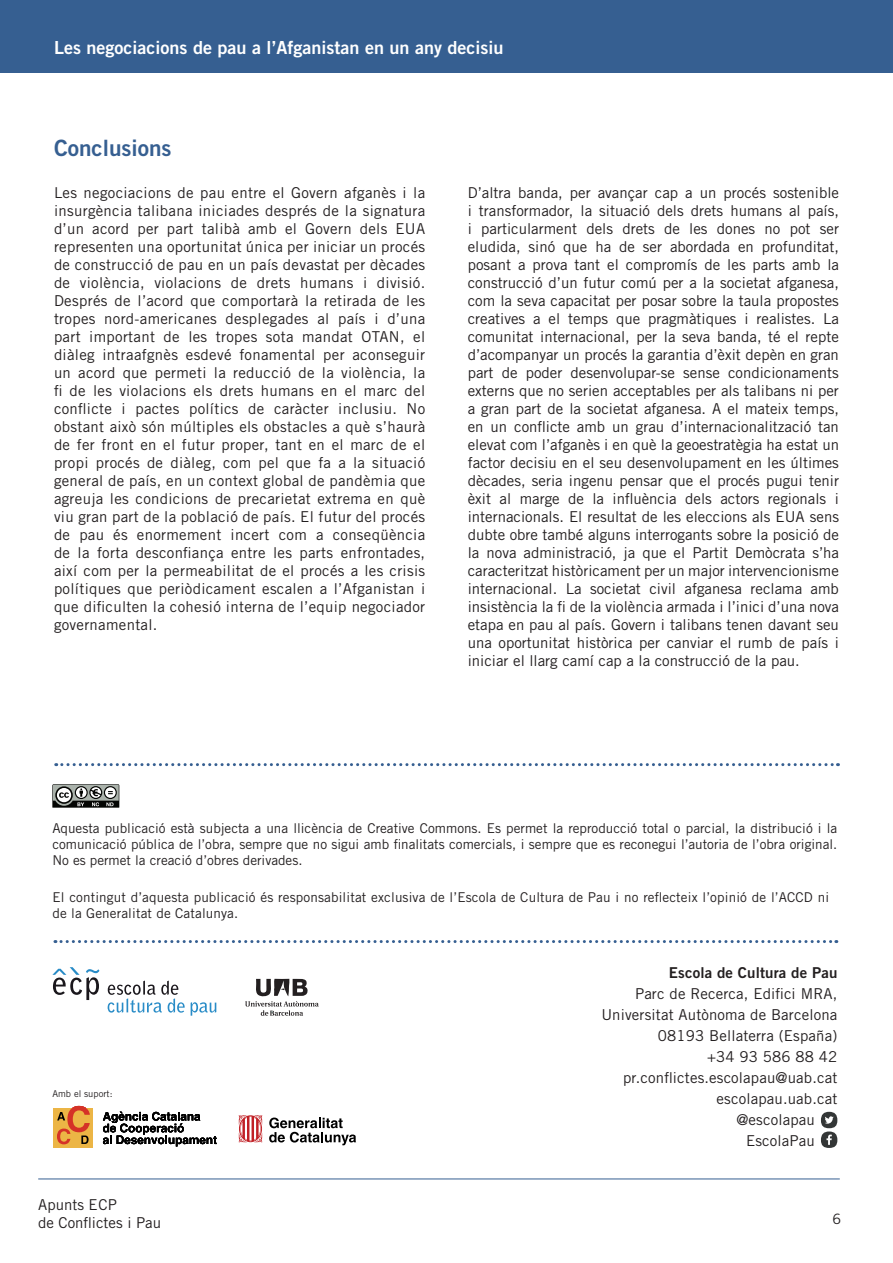
<style>
.page{position:relative;width:893px;height:1263px;background:#fff}
.page>*{position:absolute;margin:0;border:0;box-sizing:border-box;transform-origin:0 0}
.t1{font:22.5px "Trade Gothic LT Std Bd 2";color:#365f91}
.t2{font:18px "Trade Gothic LT Std Bd 2";color:#fff}
.Normal__Web{font:15px/18px "Trade Gothic LT Std";letter-spacing:.01em;color:#231f20;text-align:justify}
.Normal__Web-2{font:15px "Trade Gothic LT Std Bd 2";letter-spacing:.01em;color:#231f20}
.t3{font:14.25px "Trade Gothic LT Std";color:#231f20}
.Normal__Web-3{font:13.5px/16.2px "Trade Gothic LT Std";letter-spacing:.01em;color:#231f20}
.t4{font:9.3px "Trade Gothic LT Std";color:#231f20}
</style>
<div class="page">
<hr style="left:38px;top:1178px;width:802px;height:1px;background:#365f91">
<div style="left:0;top:0;width:893px;height:72px;background:#365f91"></div>
<svg style="left:56px;top:763px;width:782px;height:3px"></svg>
<svg style="left:55px;top:940px;width:782px;height:3px"></svg>
<svg style="left:239px;top:1115px;width:23px;height:27px"></svg>
<svg style="left:269px;top:1117px;width:87px;height:28px"></svg>
<svg style="left:103px;top:1112px;width:114px;height:34px"></svg>
<div style="left:53px;top:1108px;width:40px;height:40px;background:#ecb545"></div>
<svg style="left:57px;top:1106px;width:33px;height:38px"></svg>
<div style="left:821px;top:1112px;width:16px;height:16px;background:#333636;border-radius:50%"></div>
<svg style="left:825px;top:1116px;width:9px;height:8px"></svg>
<div style="left:821px;top:1131px;width:16px;height:17px;background:#333636;border-radius:50%"></div>
<svg style="left:826px;top:1134px;width:6px;height:11px"></svg>
<svg style="left:245px;top:979px;width:73px;height:37px"></svg>
<svg style="left:191px;top:1002px;width:25px;height:14px"></svg>
<svg style="left:108px;top:980px;width:77px;height:33px"></svg>
<svg style="left:52px;top:967px;width:47px;height:33px"></svg>
<svg style="left:52px;top:784px;width:67px;height:24px;background:#767976"></svg>
<p class="t2" style="left:54px;top:37px;width:451px">Les negociacions de pau a l’Afganistan en un any decisiu</p>
<p class="t1" style="left:54px;top:134px;width:119px">Conclusions</p>
<p class="Normal__Web" style="left:54px;top:183px;width:373px">Les negociacions de pau entre el Govern afganès i la insurgència talibana iniciades després de la signatura d’un acord per part talibà amb el Govern dels EUA representen una oportunitat única per iniciar un procés de construcció de pau en un país devastat per dècades de violència, violacions de drets humans i divisió.<br>Després de l’acord que comportarà la retirada de les tropes nord-americanes desplegades al país i d’una part important de les tropes sota mandat OTAN, el diàleg intraafgnès esdevé fonamental per aconseguir un acord que permeti la reducció de la violència, la fi de les violacions els drets humans en el marc del conflicte i pactes polítics de caràcter inclusiu. No obstant això són múltiples els obstacles a què s’haurà de fer front en el futur proper, tant en el marc de el propi procés de diàleg, com pel que fa a la situació general de país, en un context global de pandèmia que agreuja les condicions de precarietat extrema en què viu gran part de la població de país. El futur del procés de pau és enormement incert com a conseqüència de la forta desconfiança entre les parts enfrontades, així com per la permeabilitat de el procés a les crisis polítiques que periòdicament escalen a l’Afganistan i que dificulten la cohesió interna de l’equip negociador governamental.</p>
<p class="Normal__Web" style="left:468px;top:183px;width:373px">D’altra banda, per avançar cap a un procés sostenible i transformador, la situació dels drets humans al país, i particularment dels drets de les dones no pot ser eludida, sinó que ha de ser abordada en profunditat, posant a prova tant el compromís de les parts amb la construcció d’un futur comú per a la societat afganesa, com la seva capacitat per posar sobre la taula propostes creatives a el temps que pragmàtiques i realistes. La comunitat internacional, per la seva banda, té el repte d’acompanyar un procés la garantia d’èxit depèn en gran part de poder desenvolupar-se sense condicionaments externs que no serien acceptables per als talibans ni per a gran part de la societat afganesa. A el mateix temps, en un conflicte amb un grau d’internacionalització tan elevat com l’afganès i en què la geoestratègia ha estat un factor decisiu en el seu desenvolupament en les últimes dècades, seria ingenu pensar que el procés pugui tenir èxit al marge de la influència dels actors regionals i internacionals. El resultat de les eleccions als EUA sens dubte obre també alguns interrogants sobre la posició de la nova administració, ja que el Partit Demòcrata s’ha caracteritzat històricament per un major intervencionisme internacional. La societat civil afganesa reclama amb insistència la fi de la violència armada i l’inici d’una nova etapa en pau al país. Govern i talibans tenen davant seu una oportunitat històrica per canviar el rumb de país i iniciar el llarg camí cap a la construcció de la pau.</p>
<p class="Normal__Web-3" style="left:52px;top:820px;width:786px;text-align:justify">Aquesta publicació està subjecta a una llicència de Creative Commons. Es permet la reproducció total o parcial, la distribució i la comunicació pública de l’obra, sempre que no sigui amb finalitats comercials, i sempre que es reconegui l’autoria de l’obra original.<br>No es permet la creació d’obres derivades.</p>
<p class="Normal__Web-3" style="left:52px;top:889px;width:778px">El contingut d’aquesta publicació és responsabilitat exclusiva de l’Escola de Cultura de Pau i no reflecteix l’opinió de l’ACCD ni de la Generalitat de Catalunya.</p>
<p class="t4" style="left:52px;top:1088px;width:62px">Amb el suport:</p>
<p class="Normal__Web" style="left:38px;top:1195px;width:124px">Apunts ECP<br>de Conflictes i Pau</p>
<p class="Normal__Web-2" style="left:669px;top:963px;width:170px">Escola de Cultura de Pau</p>
<p class="Normal__Web" style="left:635px;top:984px;width:204px">Parc de Recerca, Edifici MRA,</p>
<p class="Normal__Web" style="left:601px;top:1005px;width:238px">Universitat Autònoma de Barcelona</p>
<p class="Normal__Web" style="left:658px;top:1026px;width:181px">08193 Bellaterra (España)</p>
<p class="Normal__Web" style="left:707px;top:1047px;width:132px">+34 93 586 88 42</p>
<p class="Normal__Web" style="left:623px;top:1068px;width:216px">pr.conflictes.escolapau@uab.cat</p>
<p class="Normal__Web" style="left:717px;top:1089px;width:122px">escolapau.uab.cat</p>
<p class="Normal__Web" style="left:736px;top:1110px;width:80px">@escolapau</p>
<p class="Normal__Web" style="left:746px;top:1131px;width:70px">EscolaPau</p>
<p class="t3" style="left:832px;top:1210px;width:10px">6</p>
</div>
